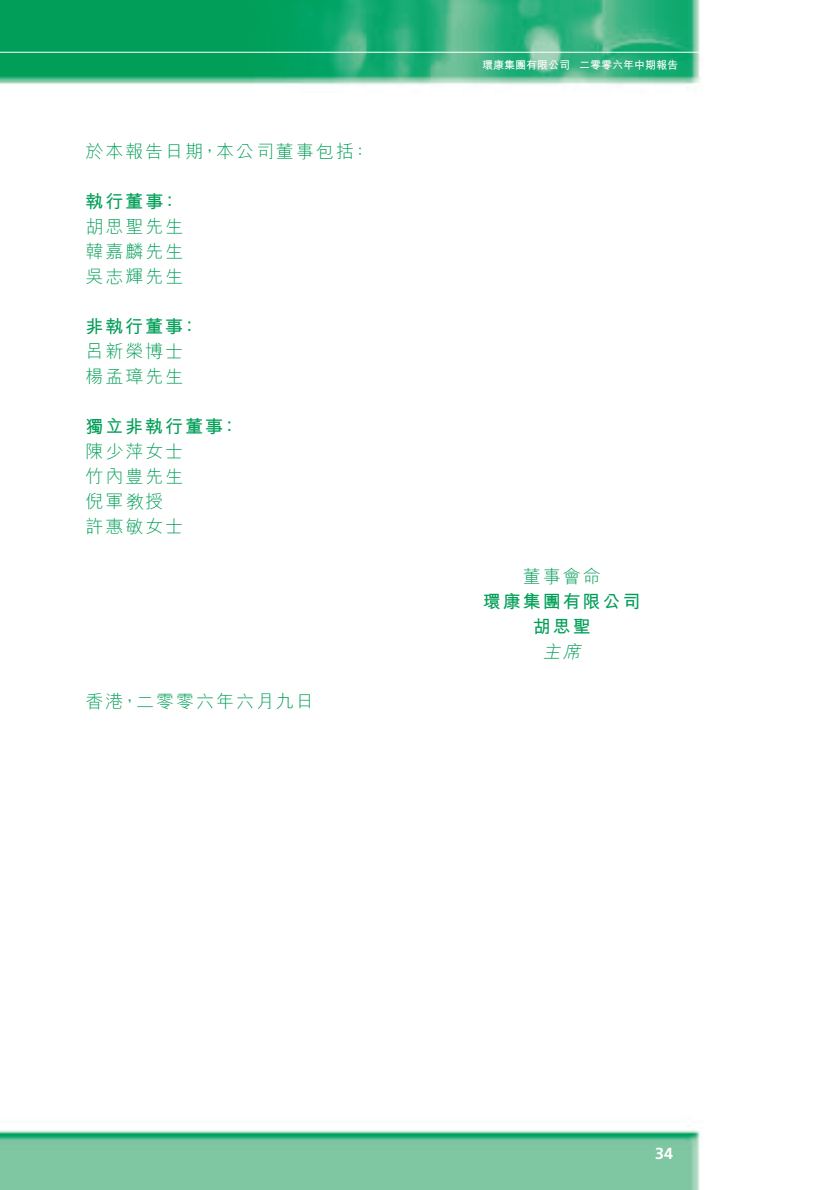
<style>
.page{position:relative;width:840px;height:1190px;background:#fff}
.page>*{position:absolute;margin:0;border:0;box-sizing:border-box;transform-origin:0 0}
.t1{font:300 18px/25px "M Hei";letter-spacing:.11em;color:#009e57}
.t2{font:700 18px/25px "M Hei";letter-spacing:.11em;color:#009e57;text-align:center}
.t3{font:italic 300 18px "M Hei";color:#009e57}
.t4{font:700 16px "Frutiger";color:#fff}
.t5{font:700 11px "M Hei";color:#fff}
</style>
<div class="page">
<img style="left:0;top:0;width:701px;height:1190px">
<hr style="left:0;top:52px;width:749px;height:1px;background:#fff">
<p class="t1" style="left:85px;top:141px;width:285px">於本報告日期，本公司董事包括：</p>
<p class="t2" style="left:85px;top:191px;width:95px">執行董事：</p>
<p class="t1" style="left:85px;top:216px;width:99px;text-align:justify">胡思聖先生韓嘉麟先生吳志輝先生</p>
<p class="t2" style="left:85px;top:316px;width:115px">非執行董事：</p>
<p class="t1" style="left:85px;top:341px;width:99px">呂新榮博士楊孟璋先生</p>
<p class="t2" style="left:85px;top:416px;width:155px">獨立非執行董事：</p>
<p class="t1" style="left:85px;top:441px;width:99px">陳少萍女士竹內豊先生倪軍教授許惠敏女士</p>
<p class="t1" style="left:85px;top:691px;width:230px">香港，二零零六年六月九日</p>
<p class="t5" style="left:482px;top:61px;width:90px">環康集團有限公司</p>
<p class="t5" style="left:579px;top:61px;width:101px">二零零六年中期報告</p>
<p class="t1" style="left:523px;top:566px;width:79px">董事會命</p>
<p class="t2" style="left:483px;top:591px;width:159px">環康集團有限公司胡思聖</p>
<p class="t3" style="left:543px;top:645px;width:43px">主席</p>
<p class="t4" style="left:655px;top:1147px;width:19px">34</p>
</div>
